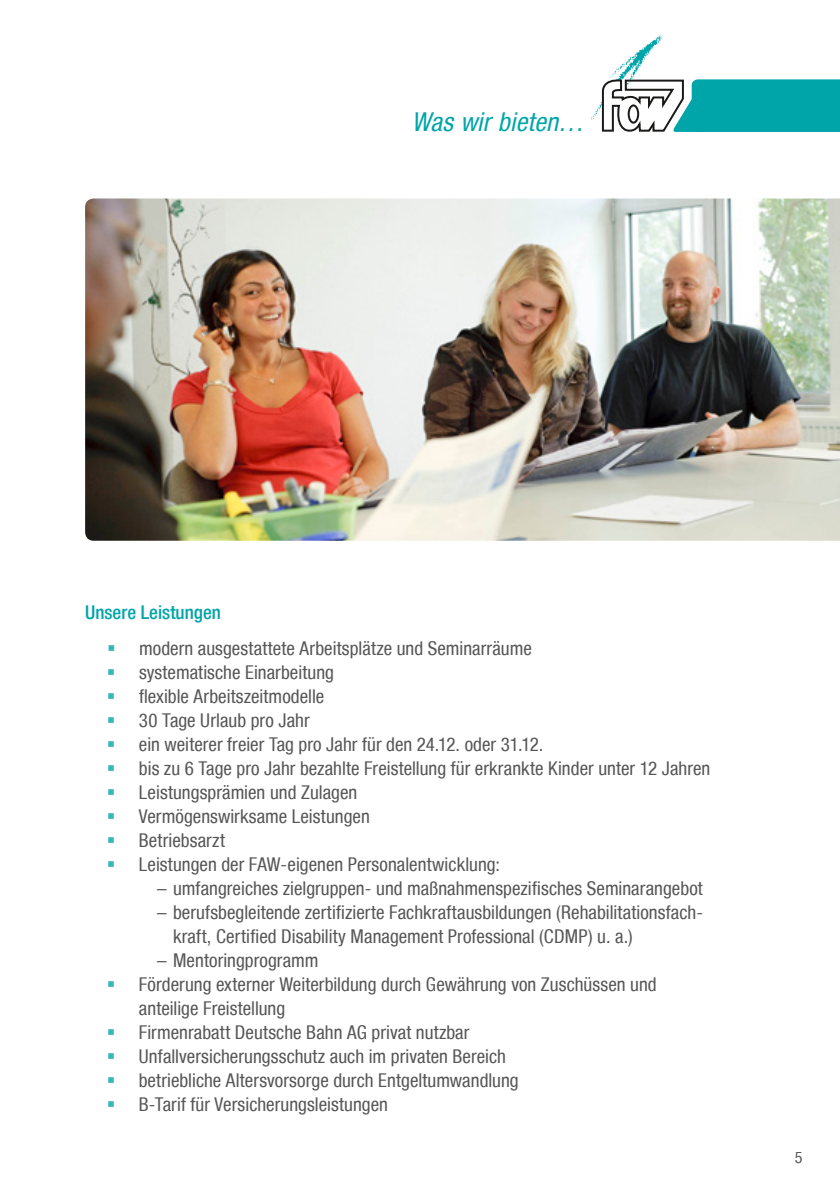
<style>
.page{position:relative;width:840px;height:1191px;background:#fff}
.page>*{position:absolute;margin:0;border:0;box-sizing:border-box;transform-origin:0 0}
.t1{font:italic condensed 26px "Helvetica Neue";letter-spacing:.01em;color:#00a5aa}
.t2{font:condensed 19px/24px "Helvetica Neue";color:#565656}
.t3{font:500 condensed 19px "Helvetica Neue";color:#00a5aa}
.t4{font:condensed 16px "Helvetica Neue";color:#565656}
</style>
<div class="page">
<img style="left:85px;top:198px;width:754px;height:343px">
<svg style="left:591px;top:35px;width:248px;height:97px"></svg>
<h1 class="t1" style="left:411px;top:107px;width:174px">Was wir bieten…</h1>
<p class="t3" style="left:85px;top:601px;width:137px">Unsere Leistungen</p>
<p class="t2" style="left:139px;top:636px;width:572px">modern ausgestattete Arbeitsplätze und Seminarräume<br>systematische Einarbeitung<br>flexible Arbeitszeitmodelle<br>30 Tage Urlaub pro Jahr<br>ein weiterer freier Tag pro Jahr für den 24.12. oder 31.12.<br>bis zu 6 Tage pro Jahr bezahlte Freistellung für erkrankte Kinder unter 12 Jahren Leistungsprämien und Zulagen<br>Vermögenswirksame Leistungen<br>Betriebsarzt<br>Leistungen der FAW-eigenen Personalentwicklung:</p>
<p class="t2" style="left:157px;top:876px;width:547px">– umfangreiches zielgruppen- und maßnahmenspezifisches Seminarangebot</p>
<p class="t2" style="left:173px;top:900px;width:529px;text-indent:-16px">– berufsbegleitende zertifizierte Fachkraftausbildungen (Rehabilitationsfach&shy;kraft, Certified Disability Management Professional (CDMP) u. a.)</p>
<p class="t2" style="left:139px;top:948px;width:519px;text-indent:18px">– Mentoringprogramm<br>Förderung externer Weiterbildung durch Gewährung von Zuschüssen und anteilige Freistellung<br>Firmenrabatt Deutsche Bahn AG privat nutzbar Unfallversicherungsschutz auch im privaten Bereich<br>betriebliche Altersvorsorge durch Entgeltumwandlung<br>B-Tarif für Versicherungsleistungen</p>
<p class="t4" style="left:794px;top:1147px;width:9px">5</p>
</div>
